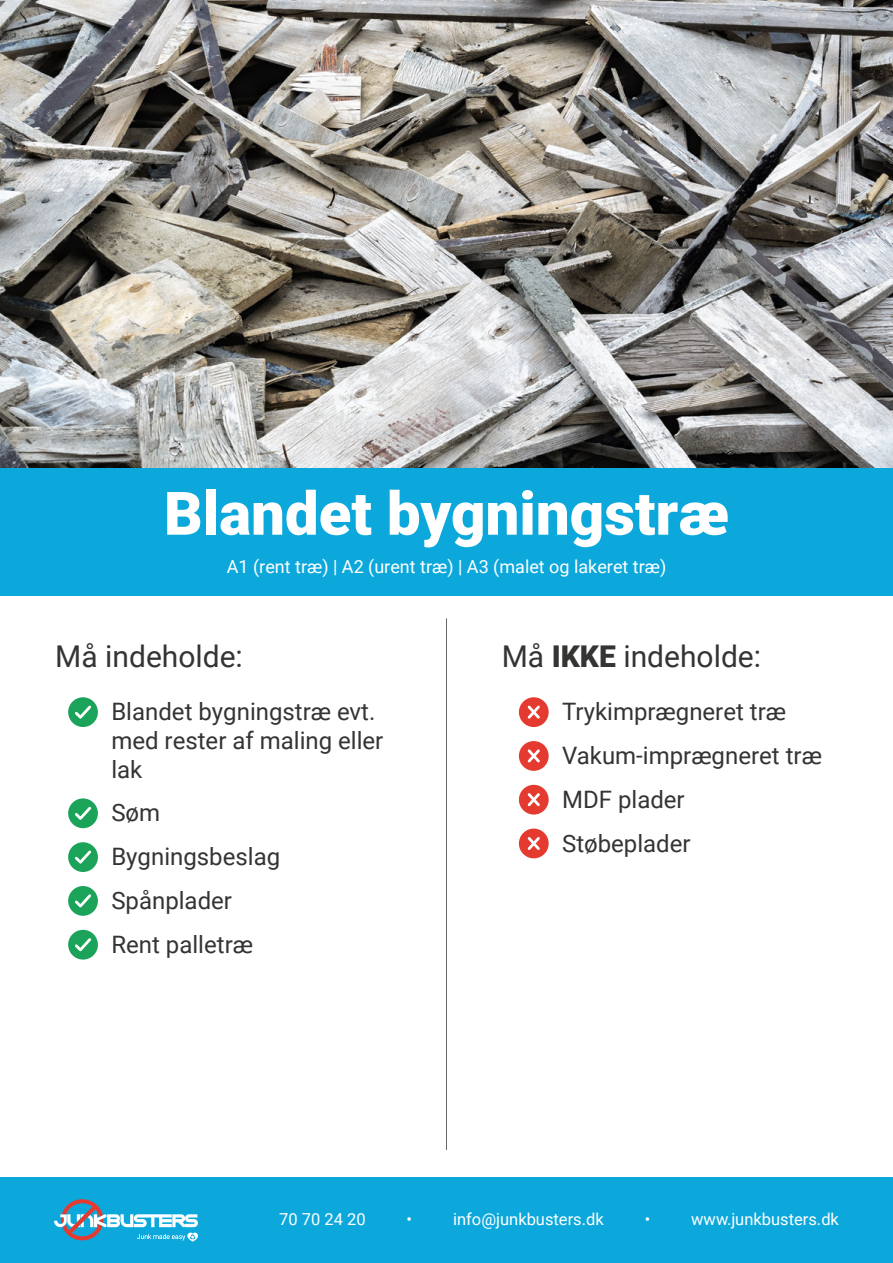
<style>
.page{position:relative;width:893px;height:1263px;background:#fff}
.page>*{position:absolute;margin:0;border:0;box-sizing:border-box;transform-origin:0 0}
.t1{font:900 60px "Roboto";color:#fff}
.t2{font:30px "Roboto";color:#343433}
.t3{font:24px/28.8px "Roboto";color:#343433}
.t4{font:18px "Roboto";color:#fff}
.t5{font:16.5px "Roboto";color:#fff}
.s1{font-weight:900}
</style>
<div class="page">
<img style="left:0;top:0;width:893px;height:468px">
<div style="left:0;top:468px;width:893px;height:127px;background:#0ca8dc"></div>
<hr style="left:446px;top:618px;width:1px;height:532px;background:#666767">
<div style="left:68px;top:697px;width:30px;height:30px;background:#1ba35a;border-radius:50%"></div>
<svg style="left:75px;top:705px;width:16px;height:14px"></svg>
<div style="left:68px;top:842px;width:30px;height:30px;background:#1ba35a;border-radius:50%"></div>
<svg style="left:75px;top:850px;width:17px;height:14px"></svg>
<div style="left:68px;top:886px;width:30px;height:30px;background:#1ba35a;border-radius:50%"></div>
<svg style="left:75px;top:894px;width:17px;height:14px"></svg>
<div style="left:68px;top:930px;width:30px;height:29px;background:#1ba35a;border-radius:50%"></div>
<svg style="left:75px;top:938px;width:17px;height:14px"></svg>
<div style="left:68px;top:798px;width:30px;height:30px;background:#1ba35a;border-radius:50%"></div>
<svg style="left:75px;top:806px;width:17px;height:14px"></svg>
<div style="left:519px;top:697px;width:30px;height:30px;background:#e43a2f;border-radius:50%"></div>
<svg style="left:527px;top:705px;width:13px;height:14px"></svg>
<div style="left:519px;top:785px;width:30px;height:29px;background:#e43a2f;border-radius:50%"></div>
<svg style="left:527px;top:793px;width:13px;height:14px"></svg>
<div style="left:519px;top:829px;width:30px;height:29px;background:#e43a2f;border-radius:50%"></div>
<svg style="left:527px;top:837px;width:13px;height:13px"></svg>
<div style="left:519px;top:741px;width:30px;height:30px;background:#e43a2f;border-radius:50%"></div>
<svg style="left:527px;top:749px;width:13px;height:14px"></svg>
<div style="left:0;top:1178px;width:893px;height:85px;background:#0ca8dc"></div>
<svg style="left:54px;top:1199px;width:144px;height:43px"></svg>
<h1 class="t1" style="left:164px;top:471px;width:566px">Blandet bygningstræ</h1>
<p class="t4" style="left:227px;top:554px;width:441px">A1 (rent træ) | A2 (urent træ) | A3 (malet og lakeret træ)</p>
<p class="t2" style="left:55px;top:635px;width:189px">Må indeholde:</p>
<p class="t3" style="left:111px;top:696px;width:274px">Blandet bygningstræ evt. med rester af maling eller lak</p>
<p class="t3" style="left:111px;top:797px;width:50px">Søm</p>
<p class="t3" style="left:111px;top:834px;width:170px;line-height:43.8px">Bygningsbeslag<br>Spånplader<br>Rent palletræ</p>
<p class="t2" style="left:502px;top:635px;width:261px">Må <span class="s1">IKKE</span> indeholde:</p>
<p class="t3" style="left:562px;top:696px;width:226px">Trykimprægneret træ</p>
<p class="t3" style="left:562px;top:740px;width:261px">Vakum-imprægneret træ</p>
<p class="t3" style="left:562px;top:784px;width:124px">MDF plader</p>
<p class="t3" style="left:562px;top:828px;width:130px">Støbeplader</p>
<p class="t5" style="left:279px;top:1208px;width:88px">70 70 24 20</p>
<p class="t5" style="left:407px;top:1208px;width:7px">•</p>
<p class="t5" style="left:453px;top:1208px;width:152px">info@junkbusters.dk</p>
<p class="t5" style="left:645px;top:1208px;width:7px">•</p>
<p class="t5" style="left:691px;top:1208px;width:149px">www.junkbusters.dk</p>
</div>
